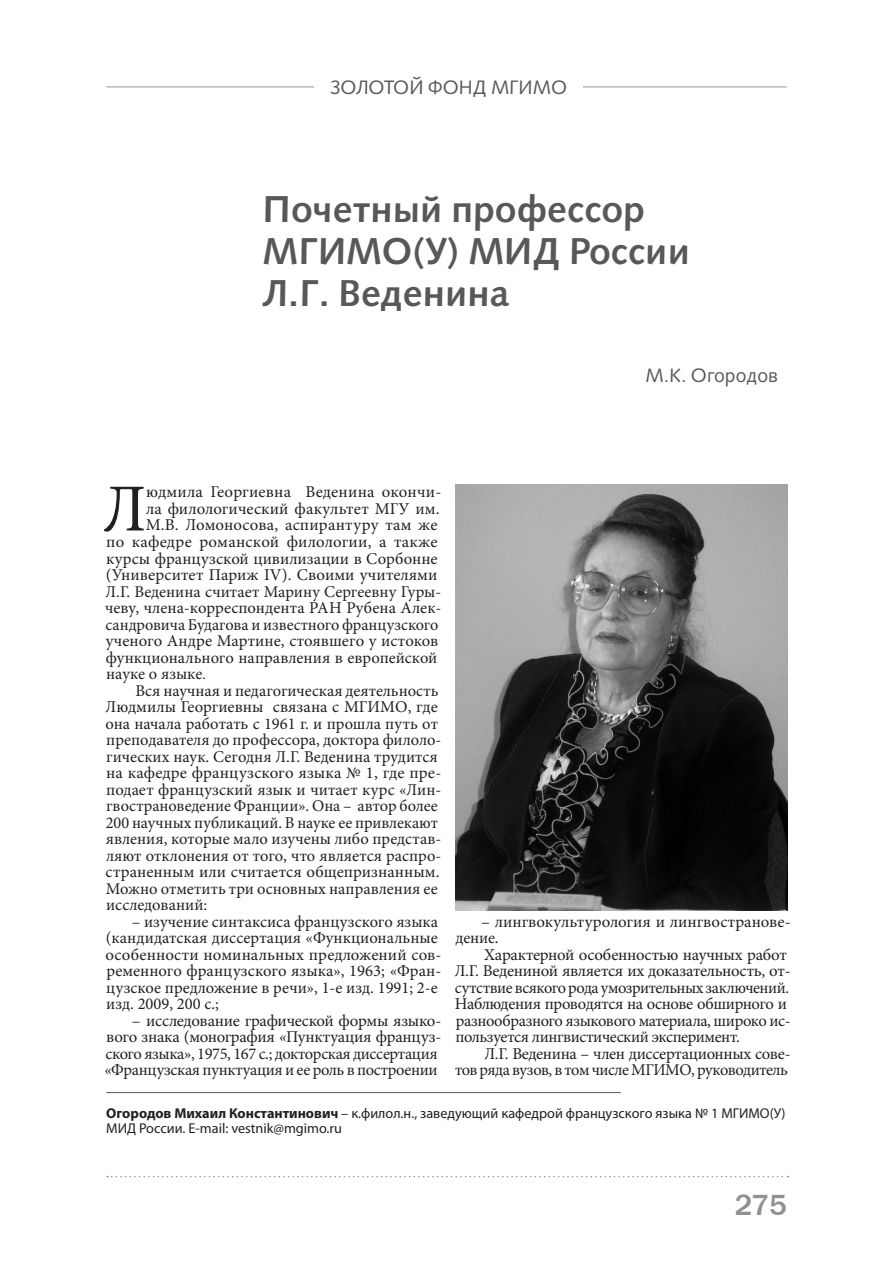
<style>
.page{position:relative;width:893px;height:1263px;background:#fff}
.page>*{position:absolute;margin:0;border:0;box-sizing:border-box;transform-origin:0 0}
.Bukviza{font:67.2px "Minion Pro";color:#231f20}
.Article_Name{font:700 37.5px/42px "Humanist 531 CBT";color:#57585a}
.t1{font:500 30px "Franklin Gothic";color:#8f9194}
.podzag2{font:19.5px "Humanist 531 CBT";color:#57585a}
.Summary{font:16.5px/16.5px "Minion Pro";letter-spacing:-.005em;color:#231f20}
.Bukviza-2{font:16.5px "Minion Pro";letter-spacing:.005em;color:#231f20}
.Summary-2{font:16.5px/16.5px "Minion Pro";letter-spacing:-.025em;color:#231f20}
.Snoska{font:14.25px/15px "Myriad Pro";color:#231f20}
.s1{font-size:15px}
.s2{font-weight:700}
</style>
<div class="page">
<svg style="left:107px;top:1176px;width:681px;height:1px"></svg>
<hr style="left:106px;top:1092px;width:515px;height:1px;background:#57585a">
<hr style="left:106px;top:87px;width:681px;height:1px;background:#939598">
<div style="left:314px;top:77px;width:269px;height:19px;background:#fff"></div>
<img style="left:455px;top:485px;width:332px;height:425px">
<p class="podzag2" style="left:330px;top:75px;width:239px">ЗОЛОТОЙ ФОНД МГИМО</p>
<p class="Article_Name" style="left:263px;top:188px;width:429px">Почетный профессор<br>МГИМО(У) МИД России<br>Л.Г. Веденина</p>
<p class="podzag2" style="left:645px;top:362px;width:134px">М.К. Огородов</p>
<p class="Bukviza" style="left:103px;top:464px;width:45px">Л</p>
<p class="Bukviza-2" style="left:146px;top:481px;width:297px">юдмила Георгиевна Веденина окончи-</p>
<p class="Bukviza-2" style="left:146px;top:498px;width:295px">ла филологический факультет МГУ им.</p>
<p class="Bukviza-2" style="left:146px;top:514px;width:293px">М.В. Ломоносова, аспирантуру там же</p>
<p class="Bukviza-2" style="left:106px;top:531px;width:333px">по кафедре романской филологии, а также</p>
<p class="Bukviza-2" style="left:106px;top:547px;width:333px">курсы французской цивилизации в Сорбонне</p>
<p class="Bukviza-2" style="left:106px;top:564px;width:333px">(Университет Париж IV). Своими учителями</p>
<p class="Bukviza-2" style="left:106px;top:580px;width:337px">Л.Г. Веденина считает Марину Сергеевну Гуры-</p>
<p class="Bukviza-2" style="left:105px;top:597px;width:338px">чеву, члена-корреспондента РАН Рубена Алек-</p>
<p class="Bukviza-2" style="left:106px;top:613px;width:334px">сандровича Будагова и известного французского</p>
<p class="Bukviza-2" style="left:106px;top:630px;width:334px">ученого Андре Мартине, стоявшего у истоков</p>
<p class="Bukviza-2" style="left:106px;top:646px;width:333px">функционального направления в европейской</p>
<p class="Bukviza-2" style="left:106px;top:663px;width:101px">науке о языке<span class="s1">.</span></p>
<p class="Summary" style="left:106px;top:682px;width:337px;text-indent:30px">Вся научная и педагогическая деятельность Людмилы Георгиевны связана с МГИМО, где она начала работать с 1961 г. и прошла путь от преподавателя до профессора, доктора филоло&shy;гических наук. Сегодня Л.Г. Веденина трудится на кафедре французского языка № 1, где пре&shy;подает французский язык и читает курс «Лин&shy;гвострановедение Франции». Она – автор более 200 научных публикаций. В науке ее привлекают явления, которые мало изучены либо представ&shy;ляют отклонения от того, что является распро&shy;страненным или считается общепризнанным.<br>Можно отметить три основных направления ее исследований:</p>
<p class="Summary" style="left:106px;top:913px;width:337px;text-indent:26px">– изучение синтаксиса французского языка (кандидатская диссертация «Функциональные особенности номинальных предложений сов&shy;ременного французского языка», 1963; «Фран&shy;цузское предложение в речи», 1-е изд. 1991; 2-е изд. 2009, 200 с.;</p>
<p class="Summary" style="left:104px;top:1012px;width:339px;text-indent:28px">– исследование графической формы языко&shy;вого знака (монография «Пунктуация француз&shy;ского языка», 1975, 167 с.; докторская диссертация «Французская пунктуация и ее роль в построении</p>
<p class="Summary" style="left:456px;top:913px;width:337px;text-indent:26px">– лингвокультурология и лингвостранове&shy;дение.</p>
<p class="Summary-2" style="left:455px;top:946px;width:337px;text-indent:29px">Характерной особенностью научных работ Л.Г. Ведениной является их доказательность, от&shy;сутствие всякого рода умозрительных заключений.<br>Наблюдения проводятся на основе обширного и разнообразного языкового материала, широко ис&shy;пользуется лингвистический эксперимент.</p>
<p class="Summary-2" style="left:455px;top:1045px;width:337px;text-align:right">Л.Г. Веденина – член диссертационных сове-<br>тов ряда вузов, в том числе МГИМО, руководитель</p>
<p class="Snoska" style="left:106px;top:1105px;width:681px"><span class="s2">Огородов Михаил Константинович</span> – к.филол.н., заведующий кафедрой французского языка № 1 МГИМО(У)<br>МИД России. E-mail: vestnik@mgimo.ru</p>
<p class="t1" style="left:735px;top:1186px;width:53px">275</p>
</div>
